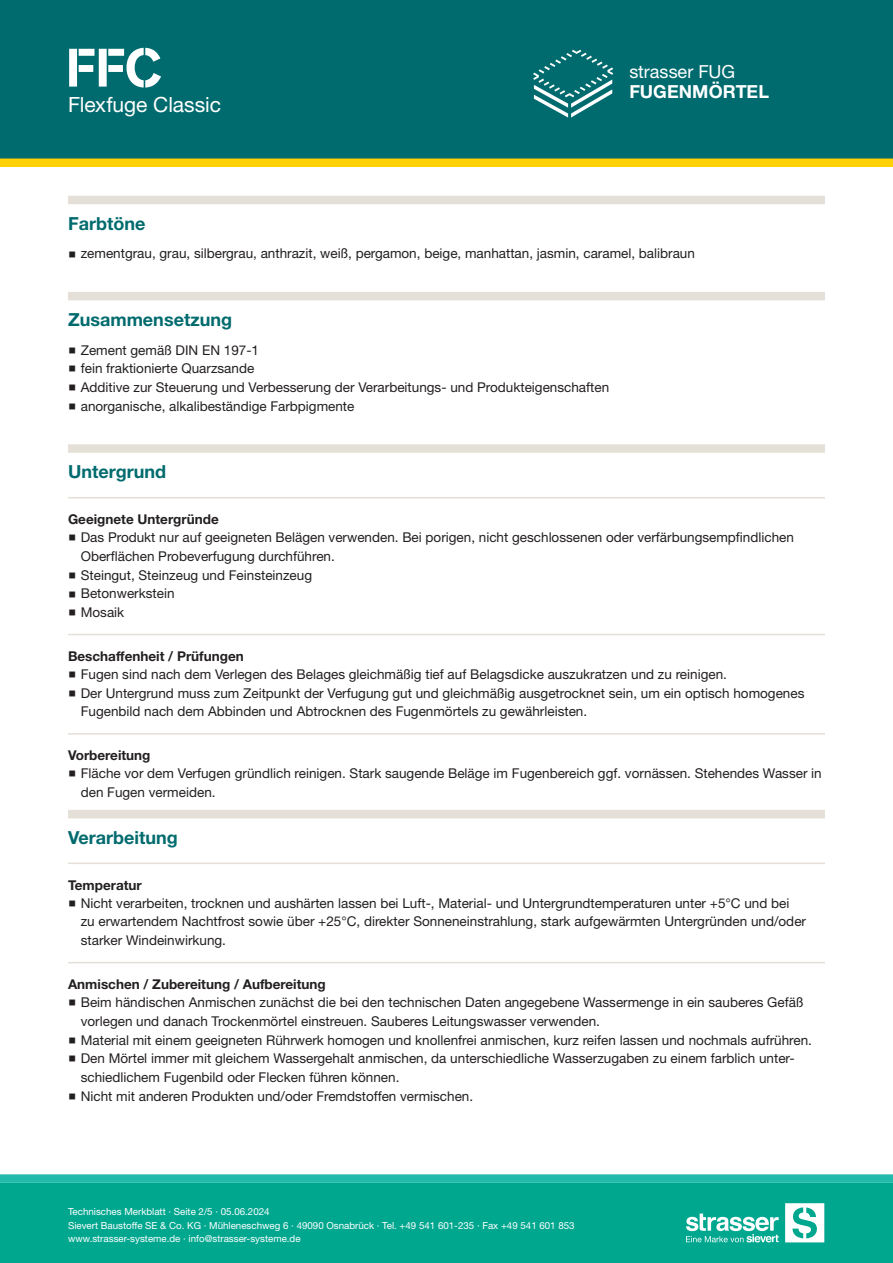
<style>
.page{position:relative;width:893px;height:1263px;background:#fff}
.page>*{position:absolute;margin:0;border:0;box-sizing:border-box;transform-origin:0 0}
.CB_AF_STR_Produkt_ku{font:700 54px "Standard CT Stencil";color:#fff}
.CB_AF_STR_Produkt_la{font:21px "Helvetica Neue LT Std";letter-spacing:-.005em;color:#fff}
.CB_AF_STR_Ueberschri{font:700 18px "Helvetica Neue LT Std";color:#006b6e}
.CB_AF_STR_Produktgru{font:18px "Helvetica Neue LT Std";color:#fff}
.CB_AF_STR_Produktgru-2{font:700 18px "Helvetica Neue LT Std";letter-spacing:.005em;color:#fff}
.t1{font:13.5px/18.8px "Helvetica Neue LT Std";color:#231f20}
.CB_AF_STR_Unterueber{font:700 13.5px "Helvetica Neue LT Std";color:#231f20}
.t2{font:9.75px/13.5px "Helvetica Neue LT Std";color:#fff}
</style>
<div class="page">
<div style="left:0;top:0;width:893px;height:159px;background:#006b6e"></div>
<div style="left:0;top:159px;width:893px;height:8px;background:#fed105"></div>
<svg style="left:533px;top:50px;width:80px;height:68px"></svg>
<div style="left:0;top:1183px;width:893px;height:80px;background:#00a78f"></div>
<div style="left:0;top:1174px;width:893px;height:9px;background:#22bbab"></div>
<svg style="left:785px;top:1203px;width:39px;height:39px"></svg>
<svg style="left:686px;top:1213px;width:93px;height:29px"></svg>
<div style="left:68px;top:196px;width:757px;height:8px;background:#e5e0d7"></div>
<div style="left:68px;top:292px;width:757px;height:8px;background:#e5e0d7"></div>
<div style="left:68px;top:444px;width:757px;height:9px;background:#e5e0d7"></div>
<hr style="left:68px;top:497px;width:757px;height:1px;background:#e5e0d7">
<hr style="left:68px;top:634px;width:757px;height:1px;background:#e5e0d7">
<hr style="left:68px;top:733px;width:757px;height:2px;background:#e5e0d7">
<div style="left:68px;top:810px;width:757px;height:8px;background:#e5e0d7"></div>
<hr style="left:68px;top:862px;width:757px;height:2px;background:#e5e0d7">
<hr style="left:68px;top:962px;width:757px;height:1px;background:#e5e0d7">
<p class="CB_AF_STR_Produkt_ku" style="left:66px;top:34px;width:98px">FFC</p>
<p class="CB_AF_STR_Produkt_la" style="left:68px;top:92px;width:155px">Flexfuge Classic</p>
<p class="CB_AF_STR_Produktgru" style="left:629px;top:61px;width:107px">strasser FUG</p>
<p class="CB_AF_STR_Produktgru-2" style="left:629px;top:81px;width:141px">FUGENMÖRTEL</p>
<p class="CB_AF_STR_Ueberschri" style="left:68px;top:212px;width:79px">Farbtöne</p>
<p class="t1" style="left:81px;top:244px;width:616px">zementgrau, grau, silbergrau, anthrazit, weiß, pergamon, beige, manhattan, jasmin, caramel, balibraun</p>
<p class="CB_AF_STR_Ueberschri" style="left:68px;top:308px;width:165px">Zusammensetzung</p>
<p class="t1" style="left:81px;top:340px;width:180px">Zement gemäß DIN EN 197-1</p>
<p class="t1" style="left:81px;top:359px;width:175px">fein fraktionierte Quarzsande</p>
<p class="t1" style="left:81px;top:378px;width:530px">Additive zur Steuerung und Verbesserung der Verarbeitungs- und Produkteigenschaften</p>
<p class="t1" style="left:81px;top:396px;width:275px">anorganische, alkalibeständige Farbpigmente</p>
<p class="CB_AF_STR_Ueberschri" style="left:68px;top:461px;width:100px">Untergrund</p>
<p class="CB_AF_STR_Unterueber" style="left:68px;top:511px;width:152px">Geeignete Untergründe</p>
<p class="t1" style="left:81px;top:528px;width:715px">Das Produkt nur auf geeigneten Belägen verwenden. Bei porigen, nicht geschlossenen oder verfärbungsempfindlichen<br>Oberflächen Probeverfugung durchführen.</p>
<p class="t1" style="left:81px;top:565px;width:233px">Steingut, Steinzeug und Feinsteinzeug</p>
<p class="t1" style="left:81px;top:584px;width:95px">Betonwerkstein</p>
<p class="t1" style="left:81px;top:603px;width:45px">Mosaik</p>
<p class="CB_AF_STR_Unterueber" style="left:68px;top:648px;width:177px">Beschaffenheit / Prüfungen</p>
<p class="t1" style="left:81px;top:665px;width:648px">Fugen sind nach dem Verlegen des Belages gleichmäßig tief auf Belagsdicke auszukratzen und zu reinigen.</p>
<p class="t1" style="left:81px;top:683px;width:725px">Der Untergrund muss zum Zeitpunkt der Verfugung gut und gleichmäßig ausgetrocknet sein, um ein optisch homogenes<br>Fugenbild nach dem Abbinden und Abtrocknen des Fugenmörtels zu gewährleisten.</p>
<p class="CB_AF_STR_Unterueber" style="left:68px;top:747px;width:84px">Vorbereitung</p>
<p class="t1" style="left:81px;top:764px;width:742px">Fläche vor dem Verfugen gründlich reinigen. Stark saugende Beläge im Fugenbereich ggf. vornässen. Stehendes Wasser in den Fugen vermeiden.</p>
<p class="CB_AF_STR_Ueberschri" style="left:68px;top:826px;width:111px">Verarbeitung</p>
<p class="CB_AF_STR_Unterueber" style="left:68px;top:876px;width:75px">Temperatur</p>
<p class="t1" style="left:81px;top:893px;width:727px">Nicht verarbeiten, trocknen und aushärten lassen bei Luft-, Material- und Untergrundtemperaturen unter +5°C und bei zu erwartendem Nachtfrost sowie über +25°C, direkter Sonneneinstrahlung, stark aufgewärmten Untergründen und/oder starker Windeinwirkung.</p>
<p class="CB_AF_STR_Unterueber" style="left:68px;top:976px;width:259px">Anmischen / Zubereitung / Aufbereitung</p>
<p class="t1" style="left:81px;top:993px;width:724px">Beim händischen Anmischen zunächst die bei den technischen Daten angegebene Wassermenge in ein sauberes Gefäß vorlegen und danach Trockenmörtel einstreuen. Sauberes Leitungswasser verwenden.</p>
<p class="t1" style="left:81px;top:1030px;width:733px">Material mit einem geeigneten Rührwerk homogen und knollenfrei anmischen, kurz reifen lassen und nochmals aufrühren.</p>
<p class="t1" style="left:81px;top:1049px;width:715px">Den Mörtel immer mit gleichem Wassergehalt anmischen, da unterschiedliche Wasserzugaben zu einem farblich unter&shy;schiedlichem Fugenbild oder Flecken führen können.</p>
<p class="t1" style="left:81px;top:1086px;width:394px">Nicht mit anderen Produkten und/oder Fremdstoffen vermischen.</p>
<p class="t2" style="left:68px;top:1205px;width:508px">Technisches Merkblatt · Seite 2/5 · 05.06.2024<br>Sievert Baustoffe SE &amp; Co. KG · Mühleneschweg 6 · 49090 Osnabrück · Tel. +49 541 601-235 · Fax +49 541 601 853 www.strasser-systeme.de · info@strasser-systeme.de</p>
</div>
